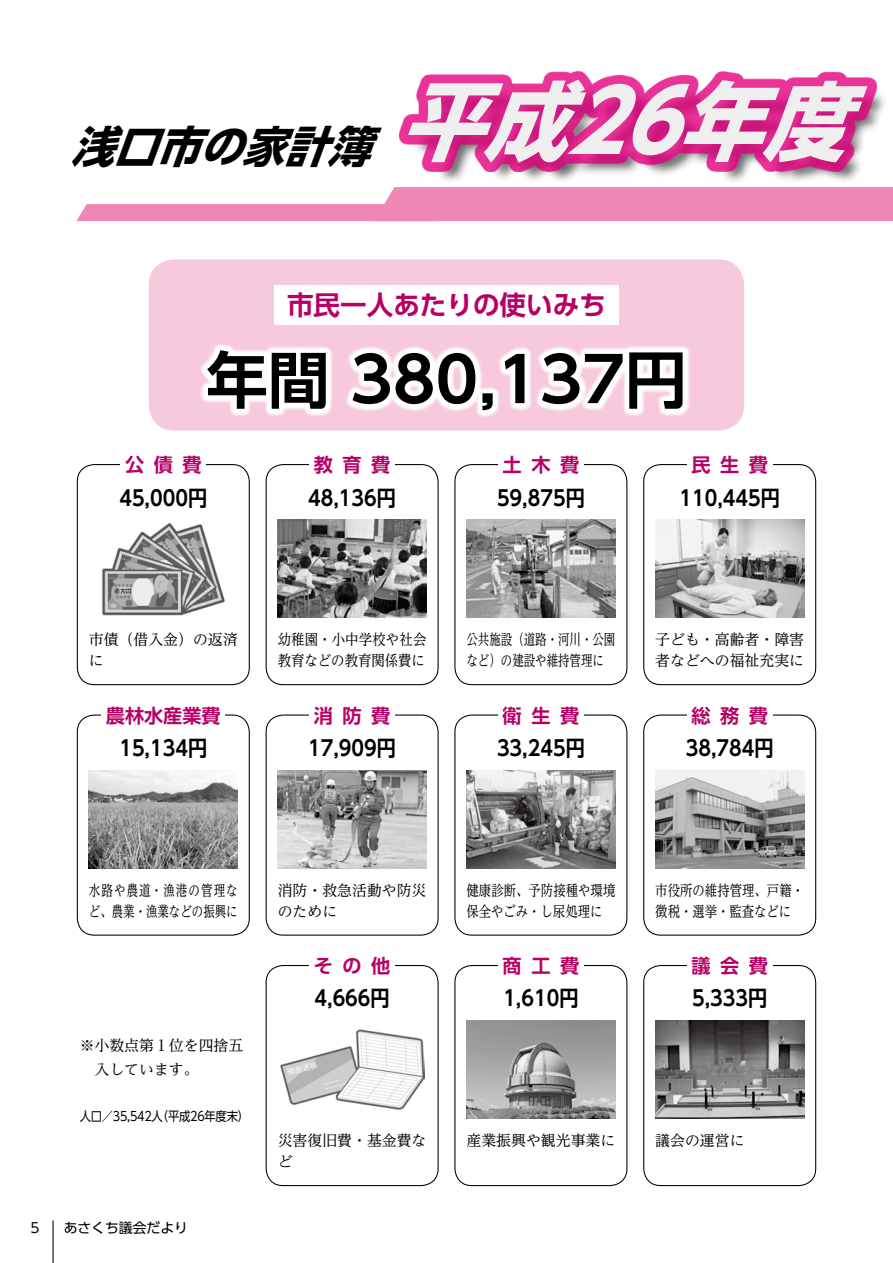
<style>
.page{position:relative;width:893px;height:1263px;background:#fff}
.page>*{position:absolute;margin:0;border:0;box-sizing:border-box;transform-origin:0 0}
.t1{font:italic 700 85.5px "UD Shin Go Pro";color:#efefef}
.t2{font:700 61.65px "UD Shin Go Pro De";color:#000}
.t3{font:italic 700 43.65px "UD Shin Go Pro";color:#000}
.t4{font:700 26.55px "UD Shin Go Pro De";color:#b60065}
.t5{font:700 21px "UD Shin Go Pro De";color:#000;scale:.91 1}
.t6{font:700 19.2px "UD Shin Go Pro De";color:#b60065}
.t7{font:14.85px/21.3px "UD Reimin Pro";color:#000}
.t8{font:14.85px/21.3px "UD Reimin Pro";color:#000;scale:.83 1}
.t9{font:14.85px/21.3px "UD Reimin Pro";color:#000;scale:.77 1}
.t10{font:14.85px/21.3px "UD Reimin Pro";letter-spacing:.1em;color:#000;scale:.77 1}
.t11{font:14.85px/21.3px "UD Reimin Pro";color:#000;scale:.9 1}
.t12{font:13.8px "UD Shin Go Pro";color:#000}
.t13{font:12.75px "UD Shin Go Pro";letter-spacing:-.025em;color:#000;scale:.89 1}
</style>
<div class="page">
<hr style="left:53px;top:1220px;width:1px;height:43px;background:#000">
<div style="left:149px;top:259px;width:595px;height:172px;background:#f7c9dd;border-radius:26px"></div>
<svg style="left:76px;top:187px;width:817px;height:34px"></svg>
<div style="left:413px;top:84px;width:476px;height:100px;background:#000;opacity:.6"></div>
<div style="left:399px;top:71px;width:478px;height:101px;background:#e4007f;opacity:.8"></div>
<svg style="left:200px;top:344px;width:490px;height:73px;fill:#fefefe"></svg>
<div style="left:643px;top:464px;width:173px;height:221px;border:1px solid #000;border-radius:17px"></div>
<div style="left:643px;top:714px;width:173px;height:222px;border:1px solid #000;border-radius:17px"></div>
<div style="left:643px;top:965px;width:173px;height:221px;border:1px solid #000;border-radius:17px"></div>
<div style="left:454px;top:464px;width:173px;height:221px;border:1px solid #000;border-radius:17px"></div>
<div style="left:454px;top:714px;width:173px;height:222px;border:1px solid #000;border-radius:17px"></div>
<div style="left:454px;top:965px;width:173px;height:221px;border:1px solid #000;border-radius:17px"></div>
<div style="left:266px;top:464px;width:173px;height:221px;border:1px solid #000;border-radius:17px"></div>
<div style="left:266px;top:714px;width:173px;height:222px;border:1px solid #000;border-radius:17px"></div>
<div style="left:266px;top:965px;width:173px;height:221px;border:1px solid #000;border-radius:17px"></div>
<div style="left:77px;top:464px;width:173px;height:221px;border:1px solid #000;border-radius:17px"></div>
<div style="left:77px;top:714px;width:173px;height:222px;border:1px solid #000;border-radius:17px"></div>
<div style="left:687px;top:455px;width:85px;height:19px;background:#fff"></div>
<div style="left:687px;top:706px;width:85px;height:19px;background:#fff"></div>
<div style="left:687px;top:956px;width:85px;height:19px;background:#fff"></div>
<div style="left:498px;top:455px;width:85px;height:19px;background:#fff"></div>
<div style="left:498px;top:706px;width:85px;height:19px;background:#fff"></div>
<div style="left:498px;top:956px;width:85px;height:19px;background:#fff"></div>
<div style="left:310px;top:455px;width:85px;height:19px;background:#fff"></div>
<div style="left:310px;top:706px;width:85px;height:19px;background:#fff"></div>
<div style="left:310px;top:956px;width:85px;height:19px;background:#fff"></div>
<div style="left:121px;top:455px;width:85px;height:19px;background:#fff"></div>
<div style="left:102px;top:706px;width:123px;height:19px;background:#fff"></div>
<img style="left:655px;top:520px;width:149px;height:98px">
<img style="left:655px;top:770px;width:149px;height:98px">
<img style="left:655px;top:1021px;width:149px;height:97px">
<img style="left:466px;top:520px;width:149px;height:98px">
<img style="left:466px;top:770px;width:149px;height:98px">
<img style="left:466px;top:1021px;width:149px;height:97px">
<img style="left:278px;top:520px;width:148px;height:98px">
<img style="left:278px;top:770px;width:148px;height:98px">
<img style="left:280px;top:1029px;width:144px;height:81px">
<img style="left:102px;top:523px;width:123px;height:92px">
<img style="left:89px;top:770px;width:149px;height:98px">
<div style="left:274px;top:285px;width:345px;height:39px;background:#fff"></div>
<h3 class="t3" style="left:71px;top:111px;width:326px">浅口市の家計簿</h3>
<h1 class="t1" style="left:399px;top:52px;width:218px">平成</h1>
<h1 class="t1" style="left:677px;top:52px;width:218px">年度</h1>
<h1 class="t1" style="left:567px;top:52px;width:161px">26</h1>
<h3 class="t4" style="left:287px;top:283px;width:320px">市民一人あたりの使いみち</h3>
<h2 class="t2" style="left:206px;top:330px;width:482px">年間 380,137円</h2>
<p class="t6" style="left:125px;top:449px;width:21px">公</p>
<p class="t6" style="left:154px;top:449px;width:21px">債</p>
<p class="t6" style="left:182px;top:449px;width:21px">費</p>
<p class="t6" style="left:314px;top:449px;width:21px">教</p>
<p class="t6" style="left:343px;top:449px;width:21px">育</p>
<p class="t6" style="left:371px;top:449px;width:21px">費</p>
<p class="t6" style="left:503px;top:449px;width:21px">土</p>
<p class="t6" style="left:531px;top:449px;width:21px">木</p>
<p class="t6" style="left:560px;top:449px;width:21px">費</p>
<p class="t6" style="left:691px;top:449px;width:21px">民</p>
<p class="t6" style="left:720px;top:449px;width:21px">生</p>
<p class="t6" style="left:749px;top:449px;width:21px">費</p>
<h3 class="t5" style="left:119px;top:480px;width:98px">45,000円</h3>
<h3 class="t5" style="left:308px;top:480px;width:98px">48,136円</h3>
<h3 class="t5" style="left:497px;top:480px;width:98px">59,875円</h3>
<h3 class="t5" style="left:679px;top:480px;width:112px">110,445円</h3>
<p class="t7" style="left:89px;top:628px;width:150px">市債（借入金）の返済に</p>
<p class="t11" style="left:278px;top:628px;width:167px">幼稚園・小中学校や社会教育などの教育関係費に</p>
<p class="t9" style="left:466px;top:628px;width:195px">公共施設（道路・河川・公園など）の建設や維持管理に</p>
<p class="t7" style="left:655px;top:628px;width:150px">子ども・高齢者・障害者などへの福祉充実に</p>
<p class="t6" style="left:106px;top:700px;width:116px">農林水産業費</p>
<p class="t6" style="left:314px;top:700px;width:21px">消</p>
<p class="t6" style="left:343px;top:700px;width:21px">防</p>
<p class="t6" style="left:371px;top:700px;width:21px">費</p>
<p class="t6" style="left:503px;top:700px;width:21px">衛</p>
<p class="t6" style="left:531px;top:700px;width:21px">生</p>
<p class="t6" style="left:560px;top:700px;width:21px">費</p>
<p class="t6" style="left:691px;top:700px;width:21px">総</p>
<p class="t6" style="left:720px;top:700px;width:21px">務</p>
<p class="t6" style="left:749px;top:700px;width:21px">費</p>
<h3 class="t5" style="left:119px;top:731px;width:98px">15,134円</h3>
<h3 class="t5" style="left:308px;top:731px;width:98px">17,909円</h3>
<h3 class="t5" style="left:497px;top:731px;width:98px">33,245円</h3>
<h3 class="t5" style="left:686px;top:731px;width:98px">38,784円</h3>
<p class="t10" style="left:89px;top:879px;width:195px">水路や農道・漁港の管理など、農業・漁業などの振興に</p>
<p class="t7" style="left:95px;top:1032px;width:150px;line-height:24.2px;text-indent:-15px">※小数点第１位を四捨五入しています。</p>
<p class="t13" style="left:80px;top:1106px;width:192px">人口／35,542 （人平成26年度末(</p>
<p class="t12" style="left:30px;top:1216px;width:11px">5</p>
<p class="t12" style="left:64px;top:1216px;width:126px">あさくち議会だより</p>
<p class="t7" style="left:278px;top:879px;width:150px">消防・救急活動や防災のために</p>
<p class="t6" style="left:314px;top:950px;width:21px">そ</p>
<p class="t6" style="left:343px;top:950px;width:21px">の</p>
<p class="t6" style="left:371px;top:950px;width:21px">他</p>
<h3 class="t5" style="left:314px;top:981px;width:84px">4,666円</h3>
<p class="t7" style="left:278px;top:1129px;width:150px">災害復旧費・基金費など</p>
<p class="t8" style="left:466px;top:879px;width:181px">健康診断、予防接種や環境保全やごみ・し尿処理に</p>
<p class="t8" style="left:655px;top:879px;width:181px">市役所の維持管理、戸籍・徴税・選挙・監査などに</p>
<p class="t6" style="left:503px;top:950px;width:21px">商</p>
<p class="t6" style="left:531px;top:950px;width:21px">工</p>
<p class="t6" style="left:560px;top:950px;width:21px">費</p>
<p class="t6" style="left:691px;top:950px;width:21px">議</p>
<p class="t6" style="left:720px;top:950px;width:21px">会</p>
<p class="t6" style="left:749px;top:950px;width:21px">費</p>
<h3 class="t5" style="left:503px;top:981px;width:84px">1,610円</h3>
<h3 class="t5" style="left:692px;top:981px;width:84px">5,333円</h3>
<p class="t7" style="left:466px;top:1129px;width:150px">産業振興や観光事業に</p>
<p class="t7" style="left:655px;top:1129px;width:91px">議会の運営に</p>
</div>
